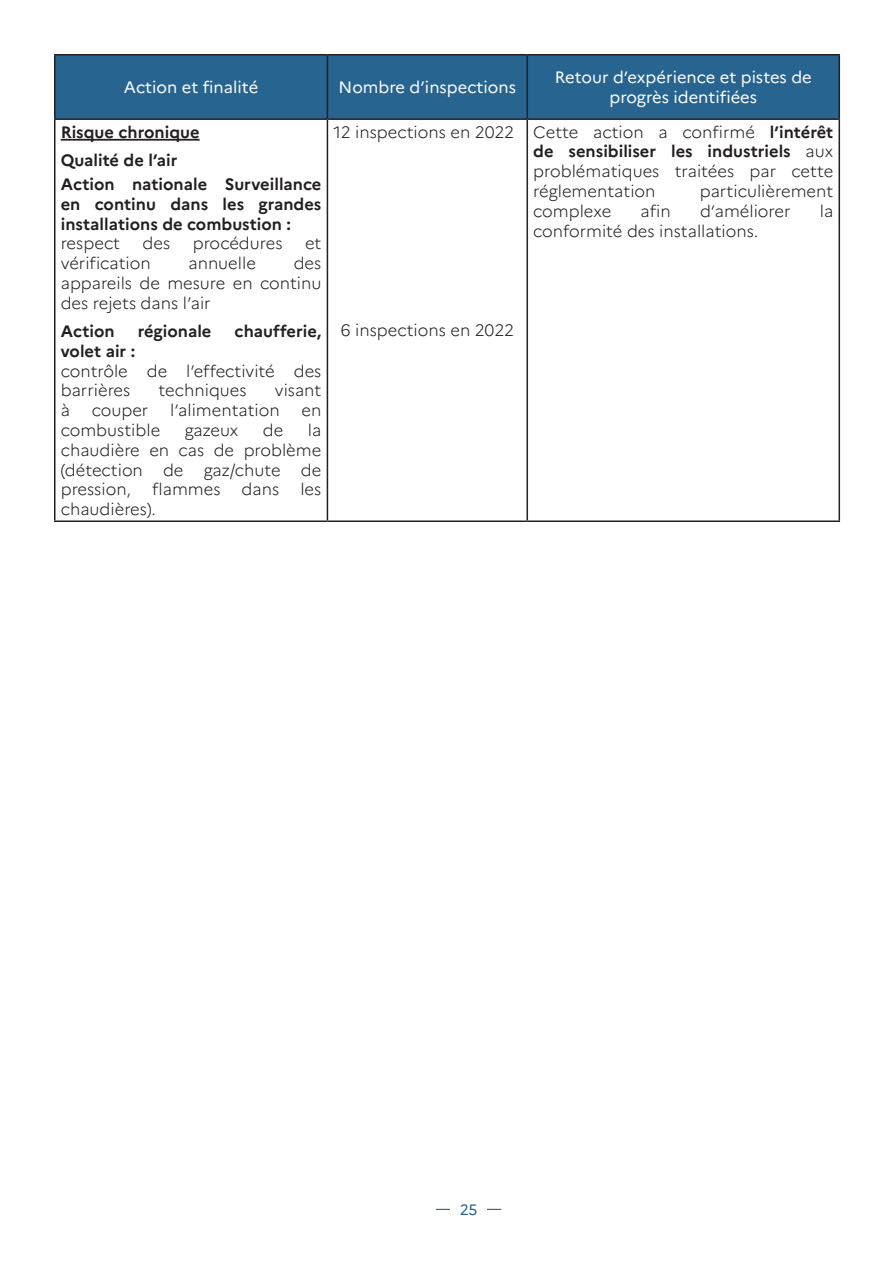
<style>
.page{position:relative;width:893px;height:1263px;background:#fff}
.page>*{position:absolute;margin:0;border:0;box-sizing:border-box;transform-origin:0 0}
.t1{font:300 16.5px/19.8px "Marianne";color:#231f20;text-align:justify}
.t2{font:700 16.5px/19.8px "Marianne";color:#231f20;text-align:justify}
.t3{font:16.5px "Marianne";color:#fff}
.t4{font:15px "Marianne";color:#26638f}
.s1{font-weight:700}
</style>
<div class="page">
<hr style="left:436px;top:1209px;width:65px;height:1px;background:#266592">
<div style="left:451px;top:1197px;width:36px;height:25px;background:#fff"></div>
<div style="left:56px;top:56px;width:782px;height:62px;background:#276490"></div>
<hr style="left:54px;top:54px;width:273px;height:2px;background:#231f20">
<hr style="left:54px;top:56px;width:2px;height:62px;background:#231f20">
<hr style="left:327px;top:54px;width:200px;height:2px;background:#231f20">
<hr style="left:327px;top:56px;width:1px;height:62px;background:#231f20">
<hr style="left:527px;top:54px;width:313px;height:2px;background:#231f20">
<hr style="left:526px;top:56px;width:2px;height:62px;background:#231f20">
<hr style="left:838px;top:56px;width:2px;height:62px;background:#231f20">
<hr style="left:54px;top:118px;width:273px;height:2px;background:#231f20">
<hr style="left:54px;top:120px;width:2px;height:400px;background:#231f20">
<hr style="left:327px;top:118px;width:200px;height:2px;background:#231f20">
<hr style="left:327px;top:120px;width:1px;height:400px;background:#231f20">
<hr style="left:527px;top:118px;width:313px;height:2px;background:#231f20">
<hr style="left:526px;top:120px;width:2px;height:400px;background:#231f20">
<hr style="left:838px;top:120px;width:2px;height:400px;background:#231f20">
<hr style="left:54px;top:520px;width:273px;height:2px;background:#231f20">
<hr style="left:327px;top:520px;width:200px;height:2px;background:#231f20">
<hr style="left:527px;top:520px;width:313px;height:2px;background:#231f20">
<hr style="left:61px;top:139px;width:139px;height:2px;background:#231f20">
<p class="t3" style="left:124px;top:75px;width:136px">Action et finalité</p>
<p class="t3" style="left:339px;top:75px;width:179px">Nombre d’inspections</p>
<p class="t2" style="left:61px;top:120px;width:140px">Risque chronique</p>
<p class="t2" style="left:61px;top:149px;width:118px">Qualité de l’air</p>
<p class="t2" style="left:61px;top:173px;width:262px">Action nationale Surveillance en continu dans les grandes installations de combustion :</p>
<p class="t1" style="left:61px;top:232px;width:61px">respect</p>
<p class="t1" style="left:143px;top:232px;width:29px">des</p>
<p class="t1" style="left:193px;top:232px;width:91px">procédures</p>
<p class="t1" style="left:305px;top:232px;width:18px">et</p>
<p class="t1" style="left:61px;top:252px;width:92px">vérification</p>
<p class="t1" style="left:188px;top:252px;width:69px">annuelle</p>
<p class="t1" style="left:61px;top:252px;width:262px;text-indent:233px">des appareils de mesure en continu des rejets dans l’air</p>
<p class="t2" style="left:61px;top:320px;width:55px">Action</p>
<p class="t2" style="left:138px;top:320px;width:75px">régionale</p>
<p class="t2" style="left:235px;top:320px;width:88px">chaufferie,</p>
<p class="t2" style="left:61px;top:340px;width:76px">volet air :</p>
<p class="t1" style="left:61px;top:360px;width:262px">contrôle de l’effectivité des barrières</p>
<p class="t1" style="left:159px;top:379px;width:90px">techniques</p>
<p class="t1" style="left:275px;top:379px;width:48px">visant</p>
<p class="t1" style="left:61px;top:399px;width:11px">à</p>
<p class="t1" style="left:92px;top:399px;width:58px">couper</p>
<p class="t1" style="left:170px;top:399px;width:111px">l’alimentation</p>
<p class="t1" style="left:301px;top:399px;width:21px">en</p>
<p class="t1" style="left:61px;top:419px;width:101px">combustible</p>
<p class="t1" style="left:185px;top:419px;width:55px">gazeux</p>
<p class="t1" style="left:263px;top:419px;width:22px">de</p>
<p class="t1" style="left:61px;top:419px;width:262px;text-indent:247px">la chaudière en cas de problème (détection de gaz/chute de pression,</p>
<p class="t1" style="left:152px;top:478px;width:70px">flammes</p>
<p class="t1" style="left:242px;top:478px;width:39px">dans</p>
<p class="t1" style="left:300px;top:478px;width:23px">les</p>
<p class="t1" style="left:61px;top:498px;width:97px">chaudières).</p>
<p class="t1" style="left:333px;top:120px;width:182px">12 inspections en 2022</p>
<p class="t1" style="left:341px;top:318px;width:175px">6 inspections en 2022</p>
<p class="t3" style="left:555px;top:65px;width:259px">Retour d’expérience et pistes de</p>
<p class="t3" style="left:609px;top:84px;width:149px">progrès identifiées</p>
<p class="t1" style="left:533px;top:120px;width:301px">Cette action a confirmé <span class="s1">l’intérêt de sensibiliser les industriels</span> aux problématiques traitées par cette réglementation</p>
<p class="t1" style="left:700px;top:180px;width:135px">particulièrement</p>
<p class="t1" style="left:533px;top:200px;width:80px">complexe</p>
<p class="t1" style="left:641px;top:200px;width:32px">afin</p>
<p class="t1" style="left:700px;top:200px;width:92px">d’améliorer</p>
<p class="t1" style="left:820px;top:200px;width:15px">la</p>
<p class="t1" style="left:533px;top:219px;width:226px">conformité des installations.</p>
<p class="t4" style="left:460px;top:1198px;width:19px">25</p>
</div>
